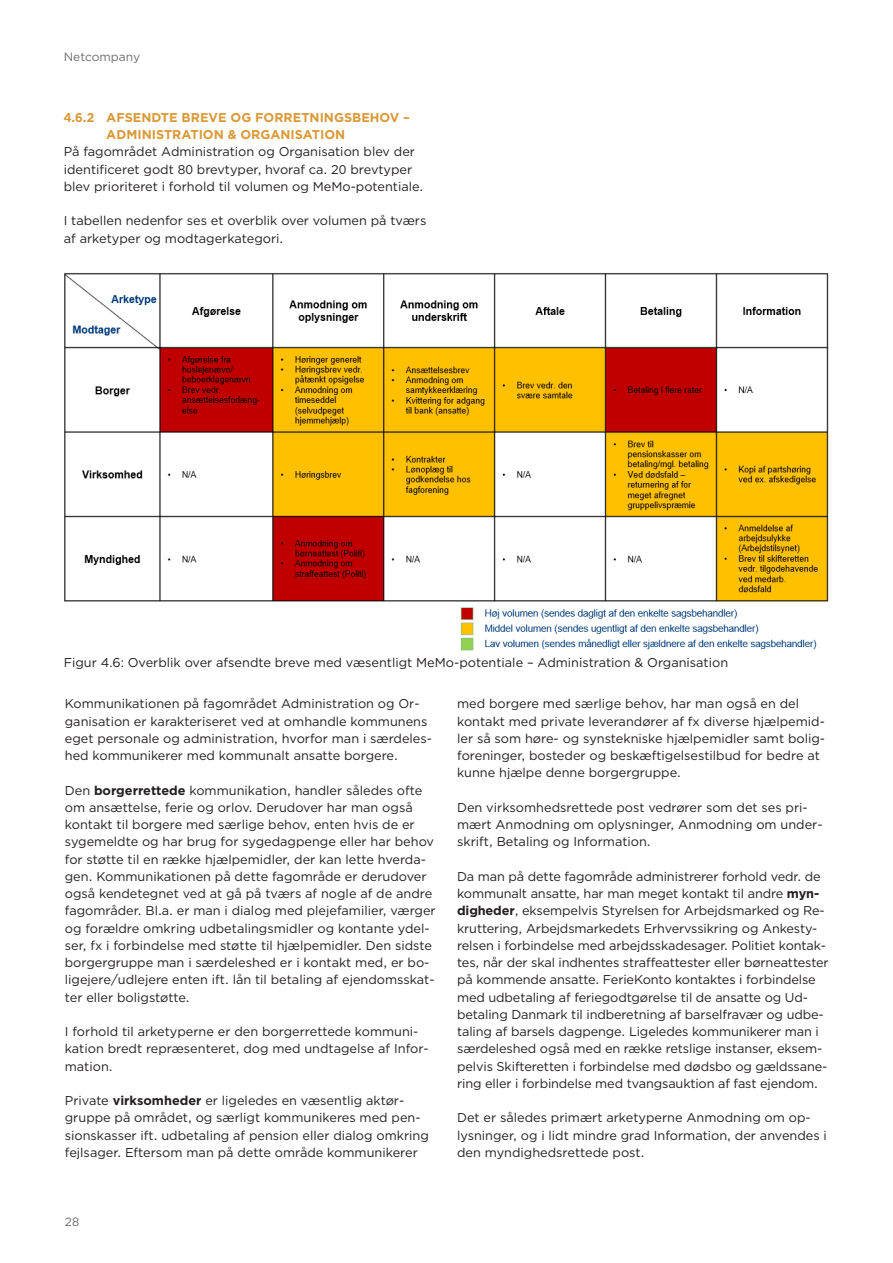
<style>
.page{position:relative;width:893px;height:1263px;background:#fff}
.page>*{position:absolute;margin:0;border:0;box-sizing:border-box;transform-origin:0 0}
.Brødtekst_-_SERIF{font:12.75px/17.2px "Gotham";color:#231f20}
.Brødtekst_-_SERIF-2{font:700 12.75px/17.2px "Gotham";color:#d99938}
.t1{font:12px "Gotham";color:#6c6d70}
.s1{font-weight:700}
</style>
<div class="page">
<img style="left:64px;top:272px;width:765px;height:379px">
<p class="t1" style="left:64px;top:49px;width:78px">Netcompany</p>
<p class="Brødtekst_-_SERIF-2" style="left:106px;top:109px;width:305px;text-indent:-43px">4.6.2 AFSENDTE BREVE OG FORRETNINGSBEHOV –<br>ADMINISTRATION &amp; ORGANISATION</p>
<p class="Brødtekst_-_SERIF" style="left:64px;top:143px;width:361px">På fagområdet Administration og Organisation blev der identificeret godt 80 brevtyper, hvoraf ca. 20 brevtyper blev prioriteret i forhold til volumen og MeMo-potentiale.</p>
<p class="Brødtekst_-_SERIF" style="left:64px;top:212px;width:364px">I tabellen nedenfor ses et overblik over volumen på tværs af arketyper og modtagerkategori.</p>
<p class="Brødtekst_-_SERIF" style="left:64px;top:653px;width:666px">Figur 4.6: Overblik over afsendte breve med væsentligt MeMo-potentiale – Administration &amp; Organisation</p>
<p class="Brødtekst_-_SERIF" style="left:65px;top:695px;width:369px">Kommunikationen på fagområdet Administration og Or&shy;ganisation er karakteriseret ved at omhandle kommunens eget personale og administration, hvorfor man i særdeles&shy;hed kommunikerer med kommunalt ansatte borgere.</p>
<p class="Brødtekst_-_SERIF" style="left:65px;top:781px;width:372px">Den <span class="s1">borgerrettede</span> kommunikation, handler således ofte om ansættelse, ferie og orlov. Derudover har man også kontakt til borgere med særlige behov, enten hvis de er sygemeldte og har brug for sygedagpenge eller har behov for støtte til en række hjælpemidler, der kan lette hverda&shy;gen. Kommunikationen på dette fagområde er derudover også kendetegnet ved at gå på tværs af nogle af de andre fagområder. Bl.a. er man i dialog med plejefamilier, værger og forældre omkring udbetalingsmidler og kontante ydel&shy;ser, fx i forbindelse med støtte til hjælpemidler. Den sidste borgergruppe man i særdeleshed er i kontakt med, er bo&shy;ligejere/udlejere enten ift. lån til betaling af ejendomsskat&shy;ter eller boligstøtte.</p>
<p class="Brødtekst_-_SERIF" style="left:65px;top:1023px;width:365px">I forhold til arketyperne er den borgerrettede kommuni&shy;kation bredt repræsenteret, dog med undtagelse af Infor&shy;mation.</p>
<p class="Brødtekst_-_SERIF" style="left:65px;top:1092px;width:366px">Private <span class="s1">virksomheder</span> er ligeledes en væsentlig aktør&shy;gruppe på området, og særligt kommunikeres med pen&shy;sionskasser ift. udbetaling af pension eller dialog omkring fejlsager. Eftersom man på dette område kommunikerer</p>
<p class="Brødtekst_-_SERIF" style="left:457px;top:695px;width:369px">med borgere med særlige behov, har man også en del kontakt med private leverandører af fx diverse hjælpemid&shy;ler så som høre- og synstekniske hjælpemidler samt bolig&shy;foreninger, bosteder og beskæftigelsestilbud for bedre at kunne hjælpe denne borgergruppe.</p>
<p class="Brødtekst_-_SERIF" style="left:457px;top:798px;width:367px">Den virksomhedsrettede post vedrører som det ses pri&shy;mært Anmodning om oplysninger, Anmodning om under&shy;skrift, Betaling og Information.</p>
<p class="Brødtekst_-_SERIF" style="left:457px;top:867px;width:373px">Da man på dette fagområde administrerer forhold vedr. de kommunalt ansatte, har man meget kontakt til andre <span class="s1">myn&shy;digheder</span>, eksempelvis Styrelsen for Arbejdsmarked og Re&shy;kruttering, Arbejdsmarkedets Erhvervssikring og Ankesty&shy;relsen i forbindelse med arbejdsskadesager. Politiet kontak&shy;tes, når der skal indhentes straffeattester eller børneattester på kommende ansatte. FerieKonto kontaktes i forbindelse med udbetaling af feriegodtgørelse til de ansatte og Ud&shy;betaling Danmark til indberetning af barselfravær og udbe&shy;taling af barsels dagpenge. Ligeledes kommunikerer man i særdeleshed også med en række retslige instanser, eksem&shy;pelvis Skifteretten i forbindelse med dødsbo og gældssane&shy;ring eller i forbindelse med tvangsauktion af fast ejendom.</p>
<p class="Brødtekst_-_SERIF" style="left:457px;top:1109px;width:371px">Det er således primært arketyperne Anmodning om op&shy;lysninger, og i lidt mindre grad Information, der anvendes i den myndighedsrettede post.</p>
<p class="t1" style="left:65px;top:1214px;width:16px">28</p>
</div>
